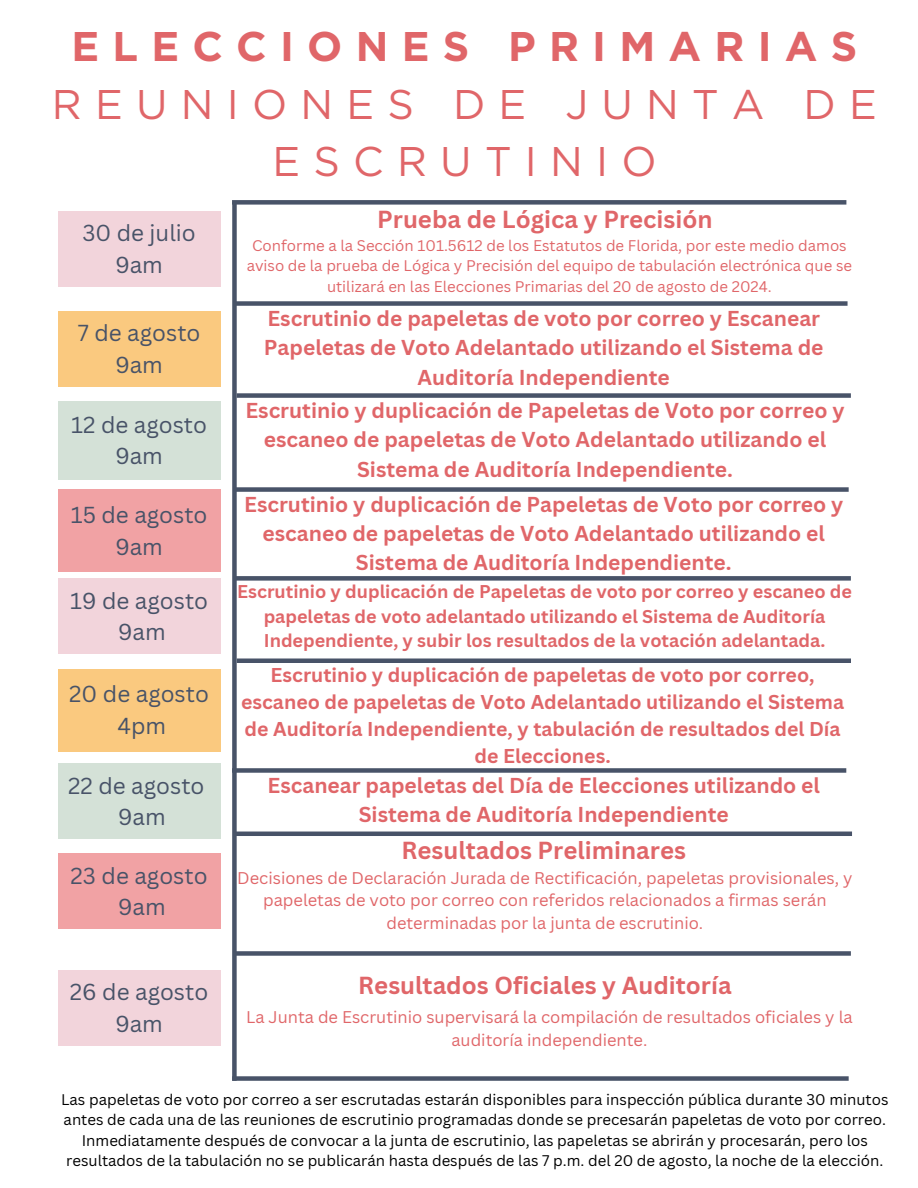
<style>
.page{position:relative;width:918px;height:1188px;background:#fff}
.page>*{position:absolute;margin:0;border:0;box-sizing:border-box;transform-origin:0 0}
.t1{font:41.4px/57.3px "Gotham";letter-spacing:.32em;color:#e06669;text-align:center}
.t2{font:700 24px "Canva Sans";color:#e06669}
.t3{font:22.5px/31.5px "Canva Sans";color:#485368;text-align:center}
.t4{font:700 21px/29.2px "Canva Sans";color:#e06669;text-align:center}
.t5{font:700 19.5px/27px "Canva Sans";color:#e06669;text-align:center}
.t6{font:700 18px/24.8px "Canva Sans";color:#e06669;text-align:center}
.t7{font:16.5px/22.5px "Canva Sans";color:#e06669;text-align:center}
.t8{font:15px/20.2px "Canva Sans";color:#000;text-align:center}
.t9{font:15px/20.2px "Canva Sans";color:#e06669;text-align:center}
.s1{font-weight:700}
</style>
<div class="page">
<div style="left:232px;top:200px;width:614px;height:5px;background:#485368"></div>
<div style="left:236px;top:301px;width:612px;height:5px;background:#485368"></div>
<div style="left:237px;top:393px;width:614px;height:5px;background:#485368"></div>
<div style="left:234px;top:576px;width:617px;height:5px;background:#485368"></div>
<div style="left:237px;top:658px;width:614px;height:5px;background:#485368"></div>
<hr style="left:236px;top:832px;width:616px;height:4px;background:#485368">
<div style="left:58px;top:211px;width:163px;height:76px;background:#f2d4db"></div>
<div style="left:58px;top:401px;width:162px;height:79px;background:#d4e1d7"></div>
<div style="left:58px;top:490px;width:163px;height:82px;background:#f1a2a4"></div>
<div style="left:58px;top:578px;width:163px;height:76px;background:#f2d4db"></div>
<div style="left:58px;top:669px;width:162px;height:82px;background:#fac97f"></div>
<div style="left:58px;top:311px;width:163px;height:76px;background:#fac97f"></div>
<div style="left:58px;top:763px;width:163px;height:76px;background:#d4e1d7"></div>
<div style="left:58px;top:853px;width:163px;height:76px;background:#f1a2a4"></div>
<div style="left:58px;top:970px;width:163px;height:76px;background:#f2d4db"></div>
<div style="left:234px;top:487px;width:615px;height:5px;background:#485368"></div>
<div style="left:234px;top:951px;width:617px;height:5px;background:#485368"></div>
<div style="left:232px;top:768px;width:614px;height:5px;background:#485368"></div>
<div style="left:232px;top:1076px;width:617px;height:5px;background:#485368"></div>
<div style="left:232px;top:202px;width:5px;height:879px;background:#485368"></div>
<h1 class="t1" style="left:52px;top:18px;width:827px"><span class="s1">ELECCIONES PRIMARIAS<br></span>REUNIONES DE JUNTA DE<br>ESCRUTINIO</h1>
<h2 class="t3" style="left:82px;top:217px;width:115px">30 de julio<br>9am</h2>
<h5 class="t3" style="left:78px;top:317px;width:124px">7 de agosto<br>9am</h5>
<p class="t3" style="left:71px;top:408px;width:137px">12 de agosto<br>9am</p>
<h4 class="t3" style="left:71px;top:499px;width:138px">15 de agosto<br>9am</h4>
<h4 class="t3" style="left:70px;top:584px;width:139px">19 de agosto<br>9am</h4>
<h4 class="t3" style="left:69px;top:678px;width:141px">20 de agosto<br>4pm</h4>
<h4 class="t3" style="left:68px;top:769px;width:138px">22 de agosto<br>9am</h4>
<h4 class="t3" style="left:71px;top:859px;width:138px">23 de agosto<br>9am</h4>
<h2 class="t3" style="left:70px;top:976px;width:140px">26 de agosto<br>9am</h2>
<h3 class="t2" style="left:377px;top:202px;width:337px">Prueba de Lógica y Precisión</h3>
<h3 class="t9" style="left:247px;top:235px;width:607px">Conforme a la Sección 101.5612 de los Estatutos de Florida, por este medio damos aviso de la prueba de Lógica y Precisión del equipo de tabulación electrónica que se utilizará en las Elecciones Primarias del 20 de agosto de 2024.</h3>
<h3 class="t4" style="left:264px;top:303px;width:561px">Escrutinio de papeletas de voto por correo y Escanear<br>Papeletas de Voto Adelantado utilizando el Sistema de<br>Auditoría Independiente</h3>
<h6 class="t4" style="left:245px;top:395px;width:601px">Escrutinio y duplicación de Papeletas de Voto por correo y escaneo de papeletas de Voto Adelantado utilizando el<br>Sistema de Auditoría Independiente.</h6>
<h6 class="t4" style="left:244px;top:489px;width:601px">Escrutinio y duplicación de Papeletas de Voto por correo y escaneo de papeletas de Voto Adelantado utilizando el<br>Sistema de Auditoría Independiente.</h6>
<h3 class="t6" style="left:237px;top:579px;width:617px">Escrutinio y duplicación de Papeletas de voto por correo y escaneo de papeletas de voto adelantado utilizando el Sistema de Auditoría<br>Independiente, y subir los resultados de la votación adelantada.</h3>
<h2 class="t5" style="left:241px;top:661px;width:605px">Escrutinio y duplicación de papeletas de voto por correo, escaneo de papeletas de Voto Adelantado utilizando el Sistema de Auditoría Independiente, y tabulación de resultados del Día de Elecciones.</h2>
<p class="t4" style="left:267px;top:770px;width:554px">Escanear papeletas del Día de Elecciones utilizando el<br>Sistema de Auditoría Independiente</p>
<h3 class="t2" style="left:402px;top:834px;width:286px">Resultados Preliminares</h3>
<h3 class="t7" style="left:237px;top:866px;width:617px">Decisiones de Declaración Jurada de Rectificación, papeletas provisionales, y papeletas de voto por correo con referidos relacionados a firmas serán determinadas por la junta de escrutinio.</h3>
<h3 class="t2" style="left:358px;top:968px;width:375px">Resultados Oficiales y Auditoría</h3>
<h3 class="t7" style="left:246px;top:1006px;width:608px">La Junta de Escrutinio supervisará la compilación de resultados oficiales y la auditoría independiente.</h3>
<h3 class="t8" style="left:61px;top:1089px;width:829px">Las papeletas de voto por correo a ser escrutadas estarán disponibles para inspección pública durante 30 minutos antes de cada una de las reuniones de escrutinio programadas donde se precesarán papeletas de voto por correo.<br>Inmediatamente después de convocar a la junta de escrutinio, las papeletas se abrirán y procesarán, pero los resultados de la tabulación no se publicarán hasta después de las 7 p.m. del 20 de agosto, la noche de la elección.</h3>
</div>
